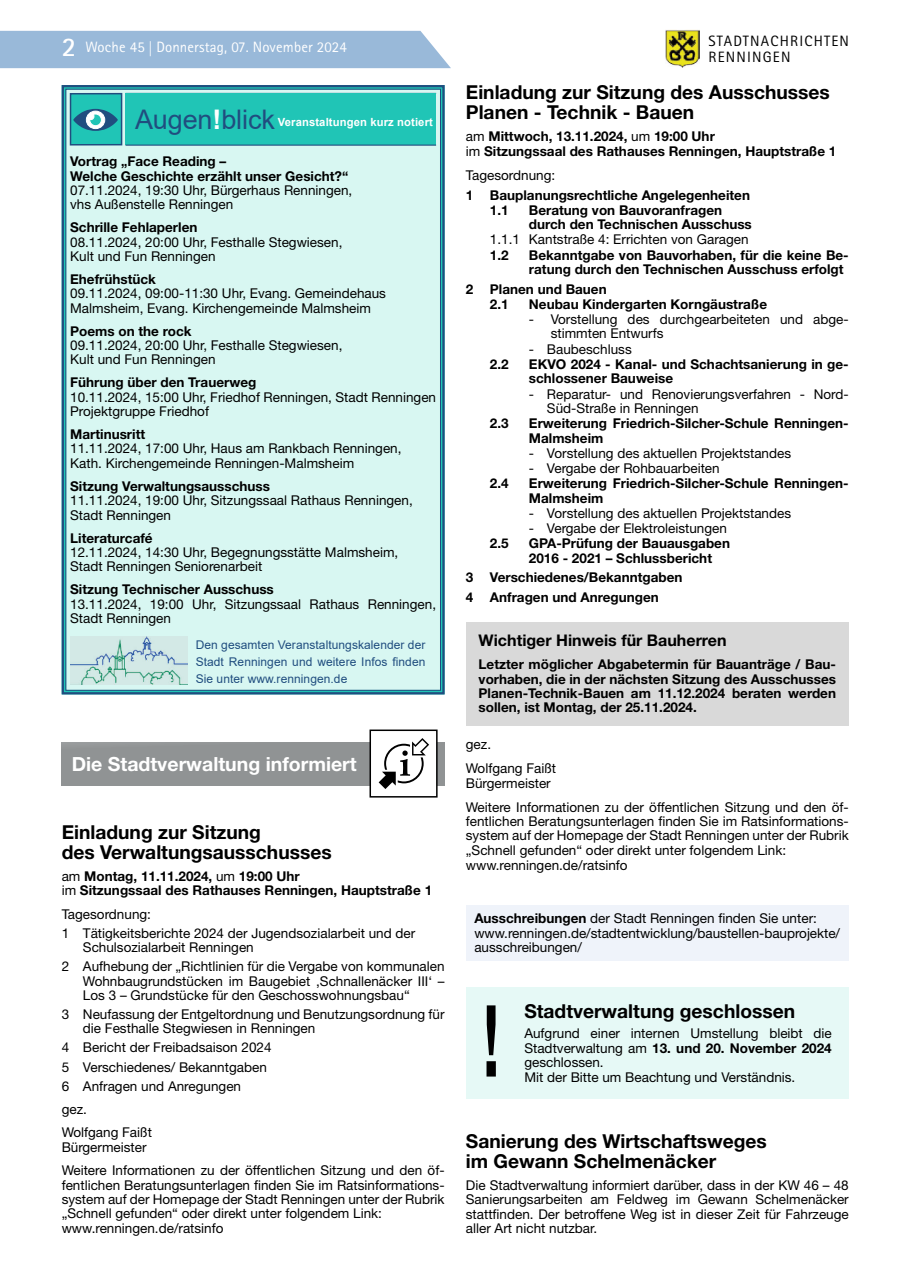
<style>
.page{position:relative;width:902px;height:1280px;background:#fff}
.page>*{position:absolute;margin:0;border:0;box-sizing:border-box;transform-origin:0 0}
.t1{font:700 99.6px "Helvetica Neue LT Pro";color:#000;scale:.6 1}
.t2{font:27px "Arial";letter-spacing:-.005em;color:#204d7f}
.t3{font:700 27px "Rotis Sans Serif Std";color:#fff}
.t4{font:700 19.5px "Helvetica Neue";color:#fff}
.t5{font:700 19.2px/20.7px "Helvetica Neue LT Pro";color:#000}
.t6{font:700 16.05px "Helvetica Neue LT Pro";color:#000}
.t7{font:15px "Rotis Sans Serif Std";letter-spacing:.01em;color:#fff}
.t8{font:15px "Rotis Sans Serif Std";letter-spacing:.08em;color:#000}
.t9{font:13.5px/14.4px "Helvetica Neue LT Pro";color:#000}
.t10{font:700 13.5px/14.4px "Helvetica Neue LT Pro";color:#000}
.t11{font:12px/16.6px "Arial";letter-spacing:.005em;color:#204d7f;text-align:justify}
.t12{font:700 11.25px "Arial";letter-spacing:.01em;color:#fff}
.s1{font-family:"Helvetica Neue LT Pro";font-weight:300}
.s2{font-weight:700;color:#fff}
.s3{font-weight:400}
.s4{font-weight:700}
</style>
<div class="page">
<div style="left:0;top:31px;width:451px;height:37px;background:#99b9d9"></div>
<img style="left:665px;top:30px;width:34px;height:38px">
<svg style="left:61px;top:85px;width:384px;height:610px;background:#cff0ed"></svg>
<hr style="left:125px;top:93px;width:311px;height:1px;background:#204d7f">
<div style="left:125px;top:94px;width:311px;height:51px;background:#20c5b6"></div>
<hr style="left:125px;top:145px;width:311px;height:1px;background:#204d7f">
<div style="left:70px;top:94px;width:52px;height:51px;background:#20c5b6"></div>
<div style="left:70px;top:93px;width:52px;height:53px;border:2px solid #204d7f"></div>
<svg style="left:73px;top:109px;width:45px;height:22px"></svg>
<div style="left:62px;top:743px;width:382px;height:42px;background:#909394"></div>
<div style="left:370px;top:730px;width:67px;height:67px;background:#fff"></div>
<div style="left:369px;top:729px;width:68px;height:68px;border:2px solid #000"></div>
<svg style="left:378px;top:738px;width:51px;height:51px"></svg>
<div style="left:466px;top:622px;width:382px;height:103px;background:#d9d9d9"></div>
<div style="left:466px;top:905px;width:382px;height:55px;background:#eff3fa"></div>
<div style="left:466px;top:987px;width:382px;height:111px;background:#e6f9f6"></div>
<h2 class="t3" style="left:62px;top:30px;width:16px">2</h2>
<p class="t7" style="left:85px;top:38px;width:263px">Woche 45 <span class="s1">|</span> Donnerstag, 07. November 2024</p>
<h2 class="t2" style="left:135px;top:101px;width:141px">Augen<span class="s2">!</span>blick</h2>
<p class="t12" style="left:278px;top:114px;width:156px">Veranstaltungen kurz notiert</p>
<p class="t10" style="left:70px;top:154px;width:279px">Vortrag „Face Reading –<br>Welche Geschichte erzählt unser Gesicht?“</p>
<p class="t9" style="left:70px;top:183px;width:284px">07.11.2024, 19:30 Uhr, Bürgerhaus Renningen, vhs Außenstelle Renningen</p>
<p class="t10" style="left:70px;top:220px;width:129px">Schrille Fehlaperlen</p>
<p class="t9" style="left:70px;top:234px;width:274px">08.11.2024, 20:00 Uhr, Festhalle Stegwiesen,<br>Kult und Fun Renningen</p>
<p class="t10" style="left:70px;top:272px;width:87px">Ehefrühstück</p>
<p class="t9" style="left:70px;top:286px;width:317px">09.11.2024, 09:00-11:30 Uhr, Evang. Gemeindehaus<br>Malmsheim, Evang. Kirchengemeinde Malmsheim</p>
<p class="t10" style="left:70px;top:323px;width:123px">Poems on the rock</p>
<p class="t9" style="left:70px;top:338px;width:274px">09.11.2024, 20:00 Uhr, Festhalle Stegwiesen,<br>Kult und Fun Renningen</p>
<p class="t10" style="left:70px;top:375px;width:188px">Führung über den Trauerweg</p>
<p class="t9" style="left:70px;top:389px;width:367px">10.11.2024, 15:00 Uhr, Friedhof Renningen, Stadt Renningen<br>Projektgruppe Friedhof</p>
<p class="t10" style="left:70px;top:427px;width:76px">Martinusritt</p>
<p class="t9" style="left:70px;top:441px;width:333px">11.11.2024, 17:00 Uhr, Haus am Rankbach Renningen,<br>Kath. Kirchengemeinde Renningen-Malmsheim</p>
<p class="t10" style="left:70px;top:478px;width:201px">Sitzung Verwaltungsausschuss</p>
<p class="t9" style="left:70px;top:493px;width:344px">11.11.2024, 19:00 Uhr, Sitzungssaal Rathaus Renningen,<br>Stadt Renningen</p>
<p class="t10" style="left:70px;top:530px;width:84px">Literaturcafé</p>
<p class="t9" style="left:70px;top:545px;width:329px">12.11.2024, 14:30 Uhr, Begegnungsstätte Malmsheim,<br>Stadt Renningen Seniorenarbeit</p>
<p class="t10" style="left:70px;top:582px;width:205px">Sitzung Technischer Ausschuss</p>
<p class="t9" style="left:70px;top:596px;width:367px">13.11.2024, 19:00 Uhr, Sitzungssaal Rathaus Renningen,<br>Stadt Renningen</p>
<p class="t11" style="left:196px;top:637px;width:231px">Den gesamten Veranstaltungskalender der Stadt Renningen und weitere Infos finden Sie unter www.renningen.de</p>
<h3 class="t4" style="left:72px;top:752px;width:286px">Die Stadtverwaltung informiert</h3>
<h3 class="t5" style="left:62px;top:821px;width:271px">Einladung zur Sitzung<br>des Verwaltungsausschusses</h3>
<p class="t10" style="left:62px;top:868px;width:372px;line-height:14.9px"><span class="s3">am</span> Montag, 11.11.2024, <span class="s3">um</span> 19:00 Uhr<br><span class="s3">im</span> Sitzungssaal des Rathauses Renningen, Hauptstraße 1</p>
<p class="t9" style="left:62px;top:904px;width:355px;line-height:19px">Tagesordnung:<br>1 Tätigkeitsberichte 2024 der Jugendsozialarbeit und der</p>
<p class="t9" style="left:62px;top:937px;width:384px;line-height:19px;text-indent:21px">Schulsozialarbeit Renningen<br>2 Aufhebung der „Richtlinien für die Vergabe von kommunalen</p>
<p class="t9" style="left:83px;top:973px;width:363px">Wohnbaugrundstücken im Baugebiet ‚Schnallenäcker III‘ –<br>Los 3 – Grundstücke für den Geschosswohnungsbau“</p>
<p class="t9" style="left:83px;top:1007px;width:363px;text-indent:-21px">3 Neufassung der Entgeltordnung und Benutzungsordnung für die Festhalle Stegwiesen in Renningen</p>
<p class="t9" style="left:62px;top:1038px;width:211px;line-height:19px">4 Bericht der Freibadsaison 2024<br>5 Verschiedenes/ Bekanntgaben<br>6 Anfragen und Anregungen</p>
<p class="t9" style="left:62px;top:1097px;width:92px;line-height:23.2px">gez.<br>Wolfgang Faißt</p>
<p class="t9" style="left:62px;top:1135px;width:384px;line-height:23.2px">Bürgermeister<br>Weitere Informationen zu der öffentlichen Sitzung und den öf-</p>
<p class="t9" style="left:62px;top:1177px;width:384px">fentlichen Beratungsunterlagen finden Sie im Ratsinformations&shy;system auf der Homepage der Stadt Renningen unter der Rubrik „Schnell gefunden“ oder direkt unter folgendem Link: www.renningen.de/ratsinfo</p>
<p class="t8" style="left:708px;top:32px;width:142px">STADTNACHRICHTEN</p>
<p class="t8" style="left:708px;top:48px;width:84px">RENNINGEN</p>
<h3 class="t5" style="left:466px;top:81px;width:365px">Einladung zur Sitzung des Ausschusses<br>Planen - Technik - Bauen</h3>
<p class="t10" style="left:466px;top:128px;width:372px;line-height:15.3px"><span class="s3">am</span> Mittwoch, 13.11.2024, <span class="s3">um</span> 19:00 Uhr<br><span class="s3">im</span> Sitzungssaal des Rathauses Renningen, Hauptstraße 1</p>
<p class="t9" style="left:466px;top:168px;width:91px">Tagesordnung:</p>
<p class="t10" style="left:490px;top:187px;width:261px;line-height:15.3px;text-indent:-24px">1 Bauplanungsrechtliche Angelegenheiten<br>1.1</p>
<p class="t10" style="left:529px;top:202px;width:224px">Beratung von Bauvoranfragen durch den Technischen Ausschuss</p>
<p class="t9" style="left:490px;top:232px;width:260px">1.1.1 Kantstraße 4: Errichten von Garagen</p>
<p class="t10" style="left:490px;top:247px;width:20px">1.2</p>
<p class="t10" style="left:529px;top:247px;width:321px">Bekanntgabe von Bauvorhaben, für die keine Be&shy;ratung durch den Technischen Ausschuss erfolgt</p>
<p class="t10" style="left:490px;top:281px;width:118px;line-height:15.3px;text-indent:-24px">2 Planen und Bauen<br>2.1</p>
<p class="t10" style="left:529px;top:296px;width:240px">Neubau Kindergarten Korngäustraße</p>
<p class="t9" style="left:550px;top:312px;width:299px;text-indent:-22px">- Vorstellung des durchgearbeiteten und abge&shy;stimmten Entwurfs</p>
<p class="t9" style="left:529px;top:341px;width:104px">- Baubeschluss</p>
<p class="t10" style="left:490px;top:357px;width:20px">2.2</p>
<p class="t10" style="left:529px;top:357px;width:321px">EKVO 2024 - Kanal- und Schachtsanierung in ge&shy;schlossener Bauweise</p>
<p class="t9" style="left:547px;top:386px;width:303px;text-indent:-18px">- Reparatur- und Renovierungsverfahren - Nord-<br>Süd-Straße in Renningen</p>
<p class="t10" style="left:490px;top:416px;width:20px">2.3</p>
<p class="t10" style="left:529px;top:416px;width:321px">Erweiterung Friedrich-Silcher-Schule Renningen-<br>Malmsheim</p>
<p class="t9" style="left:529px;top:445px;width:264px">- Vorstellung des aktuellen Projektstandes</p>
<p class="t9" style="left:529px;top:461px;width:192px">- Vergabe der Rohbauarbeiten</p>
<p class="t10" style="left:490px;top:476px;width:20px">2.4</p>
<p class="t10" style="left:529px;top:476px;width:321px">Erweiterung Friedrich-Silcher-Schule Renningen-<br>Malmsheim</p>
<p class="t9" style="left:529px;top:506px;width:264px">- Vorstellung des aktuellen Projektstandes</p>
<p class="t9" style="left:529px;top:521px;width:199px">- Vergabe der Elektroleistungen</p>
<p class="t10" style="left:490px;top:536px;width:20px">2.5</p>
<p class="t10" style="left:529px;top:536px;width:203px">GPA-Prüfung der Bauausgaben<br>2016 - 2021 – Schlussbericht</p>
<p class="t10" style="left:466px;top:567px;width:218px;line-height:19.5px">3 Verschiedenes/Bekanntgaben<br>4 Anfragen und Anregungen</p>
<p class="t6" style="left:478px;top:631px;width:249px">Wichtiger Hinweis für Bauherren</p>
<p class="t10" style="left:478px;top:657px;width:359px;text-align:justify">Letzter möglicher Abgabetermin für Bauanträge / Bau&shy;vorhaben, die in der nächsten Sitzung des Ausschusses Planen-Technik-Bauen am 11.12.2024 beraten werden sollen, ist Montag, der 25.11.2024.</p>
<p class="t9" style="left:466px;top:732px;width:92px;line-height:23.7px">gez.<br>Wolfgang Faißt</p>
<p class="t9" style="left:466px;top:771px;width:384px;line-height:23.7px">Bürgermeister<br>Weitere Informationen zu der öffentlichen Sitzung und den öf-</p>
<p class="t9" style="left:466px;top:814px;width:384px">fentlichen Beratungsunterlagen finden Sie im Ratsinformations&shy;system auf der Homepage der Stadt Renningen unter der Rubrik „Schnell gefunden“ oder direkt unter folgendem Link: www.renningen.de/ratsinfo</p>
<p class="t9" style="left:474px;top:911px;width:367px"><span class="s4">Ausschreibungen</span> der Stadt Renningen finden Sie unter: www.renningen.de/stadtentwicklung/baustellen-bauprojekte/ ausschreibungen/</p>
<h1 class="t1" style="left:483px;top:980px;width:29px">!</h1>
<h3 class="t5" style="left:524px;top:1000px;width:272px">Stadtverwaltung geschlossen</h3>
<p class="t9" style="left:524px;top:1026px;width:309px">Aufgrund einer internen Umstellung bleibt die Stadtverwaltung am <span class="s4">13. und 20. November 2024 </span>geschlossen.<br>Mit der Bitte um Beachtung und Verständnis.</p>
<h3 class="t5" style="left:466px;top:1130px;width:302px">Sanierung des Wirtschaftsweges im Gewann Schelmenäcker</h3>
<p class="t9" style="left:466px;top:1178px;width:384px;text-align:justify">Die Stadtverwaltung informiert darüber, dass in der KW 46 – 48<br>Sanierungsarbeiten am Feldweg im Gewann Schelmenäcker stattfinden. Der betroffene Weg ist in dieser Zeit für Fahrzeuge aller Art nicht nutzbar.</p>
</div>
